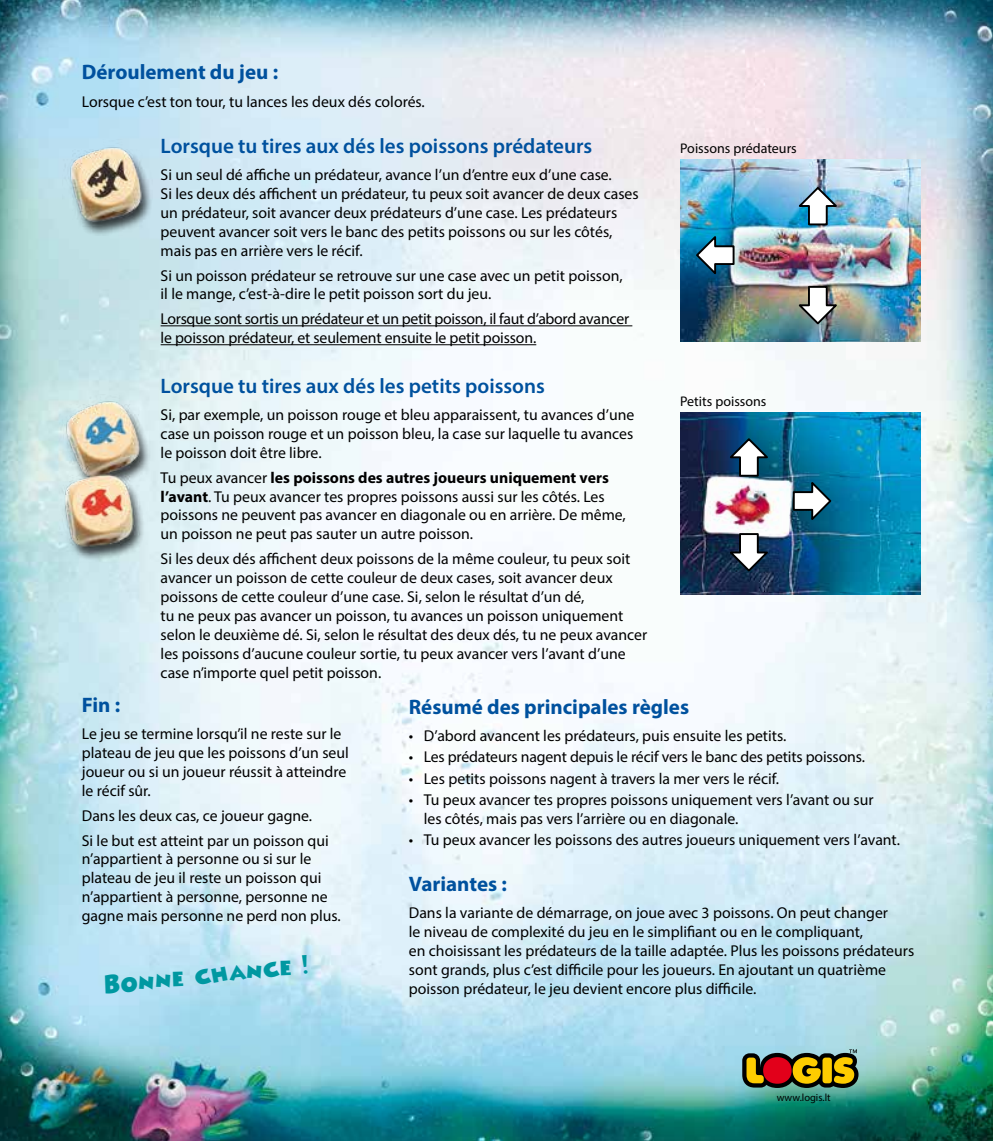
<style>
.page{position:relative;width:993px;height:1141px;background:#fff}
.page>*{position:absolute;margin:0;border:0;box-sizing:border-box;transform-origin:0 0}
.t1{font:23.62px "Minnie";color:#0098a1}
.t2{font:600 21px "Myriad Pro";color:#00519e}
.t3{font:700 21px "Myriad Pro";color:#00519e}
.t4{font:15.75px/18.9px "Myriad Pro";color:#000}
.t5{font:14px "Myriad Pro";color:#000}
.t6{font:10.5px "Myriad Pro";color:#000}
.s1{font-weight:700}
</style>
<div class="page">
<img style="left:0;top:0;width:992px;height:1141px">
<svg style="left:742px;top:1049px;width:116px;height:39px;background:#8b682c"></svg>
<img style="left:62px;top:139px;width:96px;height:97px">
<img style="left:680px;top:160px;width:240px;height:182px">
<img style="left:680px;top:412px;width:240px;height:182px">
<img style="left:50px;top:394px;width:108px;height:168px">
<hr style="left:160px;top:325px;width:472px;height:1px;background:#000">
<hr style="left:160px;top:344px;width:376px;height:1px;background:#000">
<svg style="left:694px;top:232px;width:41px;height:44px"></svg>
<svg style="left:791px;top:478px;width:41px;height:44px"></svg>
<svg style="left:794px;top:185px;width:44px;height:41px"></svg>
<svg style="left:727px;top:436px;width:44px;height:42px"></svg>
<svg style="left:794px;top:285px;width:44px;height:41px"></svg>
<svg style="left:727px;top:532px;width:44px;height:41px"></svg>
<svg style="left:302px;top:955px;width:6px;height:19px"></svg>
<h2 class="t3" style="left:82px;top:59px;width:198px">Déroulement du jeu :</h2>
<p class="t4" style="left:82px;top:92px;width:344px">Lorsque c’est ton tour, tu lances les deux dés colorés.</p>
<h2 class="t2" style="left:160px;top:132px;width:433px">Lorsque tu tires aux dés les poissons prédateurs</h2>
<p class="t4" style="left:160px;top:165px;width:479px">Si un seul dé affiche un prédateur, avance l’un d’entre eux d’une case.<br>Si les deux dés affichent un prédateur, tu peux soit avancer de deux cases un prédateur, soit avancer deux prédateurs d’une case. Les prédateurs peuvent avancer soit vers le banc des petits poissons ou sur les côtés, mais pas en arrière vers le récif.</p>
<p class="t4" style="left:160px;top:266px;width:463px">Si un poisson prédateur se retrouve sur une case avec un petit poisson, il le mange, c’est-à-dire le petit poisson sort du jeu.</p>
<p class="t4" style="left:160px;top:309px;width:470px">Lorsque sont sortis un prédateur et un petit poisson, il faut d’abord avancer le poisson prédateur, et seulement ensuite le petit poisson.</p>
<h2 class="t2" style="left:160px;top:372px;width:385px">Lorsque tu tires aux dés les petits poissons</h2>
<p class="t4" style="left:160px;top:405px;width:475px;text-align:justify">Si, par exemple, un poisson rouge et bleu apparaissent, tu avances d’une case un poisson rouge et un poisson bleu, la case sur laquelle tu avances le poisson doit être libre.</p>
<p class="t4" style="left:160px;top:468px;width:466px">Tu peux avancer <span class="s1">les poissons des autres joueurs uniquement vers l’avant</span>. Tu peux avancer tes propres poissons aussi sur les côtés. Les poissons ne peuvent pas avancer en diagonale ou en arrière. De même, un poisson ne peut pas sauter un autre poisson.</p>
<p class="t4" style="left:160px;top:549px;width:488px">Si les deux dés affichent deux poissons de la même couleur, tu peux soit avancer un poisson de cette couleur de deux cases, soit avancer deux poissons de cette couleur d’une case. Si, selon le résultat d’un dé,<br>tu ne peux pas avancer un poisson, tu avances un poisson uniquement selon le deuxième dé. Si, selon le résultat des deux dés, tu ne peux avancer les poissons d’aucune couleur sortie, tu peux avancer vers l’avant d’une case n’importe quel petit poisson.</p>
<p class="t5" style="left:680px;top:140px;width:118px">Poissons prédateurs</p>
<p class="t5" style="left:680px;top:392px;width:88px">Petits poissons</p>
<h2 class="t3" style="left:82px;top:691px;width:40px">Fin :</h2>
<p class="t4" style="left:82px;top:724px;width:268px">Le jeu se termine lorsqu’il ne reste sur le plateau de jeu que les poissons d’un seul joueur ou si un joueur réussit à atteindre le récif sûr.</p>
<p class="t4" style="left:82px;top:803px;width:248px;line-height:24.8px">Dans les deux cas, ce joueur gagne.<br>Si le but est atteint par un poisson qui</p>
<p class="t4" style="left:82px;top:849px;width:260px">n’appartient à personne ou si sur le plateau de jeu il reste un poisson qui n’appartient à personne, personne ne gagne mais personne ne perd non plus.</p>
<h1 class="t1" style="left:104px;top:976px;width:190px;rotate:-6deg">Bonne chance</h1>
<h2 class="t3" style="left:409px;top:693px;width:282px">Résumé des principales règles</h2>
<p class="t4" style="left:409px;top:726px;width:379px">• D’abord avancent les prédateurs, puis ensuite les petits.</p>
<p class="t4" style="left:409px;top:747px;width:457px">• Les prédateurs nagent depuis le récif vers le banc des petits poissons.</p>
<p class="t4" style="left:409px;top:769px;width:371px">• Les petits poissons nagent à travers la mer vers le récif.</p>
<p class="t4" style="left:423px;top:790px;width:451px;text-indent:-15px">• Tu peux avancer tes propres poissons uniquement vers l’avant ou sur les côtés, mais pas vers l’arrière ou en diagonale.</p>
<p class="t4" style="left:409px;top:830px;width:492px">• Tu peux avancer les poissons des autres joueurs uniquement vers l’avant.</p>
<h2 class="t3" style="left:409px;top:870px;width:100px">Variantes :</h2>
<p class="t4" style="left:409px;top:903px;width:506px">Dans la variante de démarrage, on joue avec 3 poissons. On peut changer<br>le niveau de complexité du jeu en le simplifiant ou en le compliquant,<br>en choisissant les prédateurs de la taille adaptée. Plus les poissons prédateurs sont grands, plus c’est difficile pour les joueurs. En ajoutant un quatrième</p>
<p class="t4" style="left:409px;top:979px;width:349px">poisson prédateur, le jeu devient encore plus difficile.</p>
<p class="t6" style="left:776px;top:1091px;width:55px">www.logis.lt</p>
</div>
